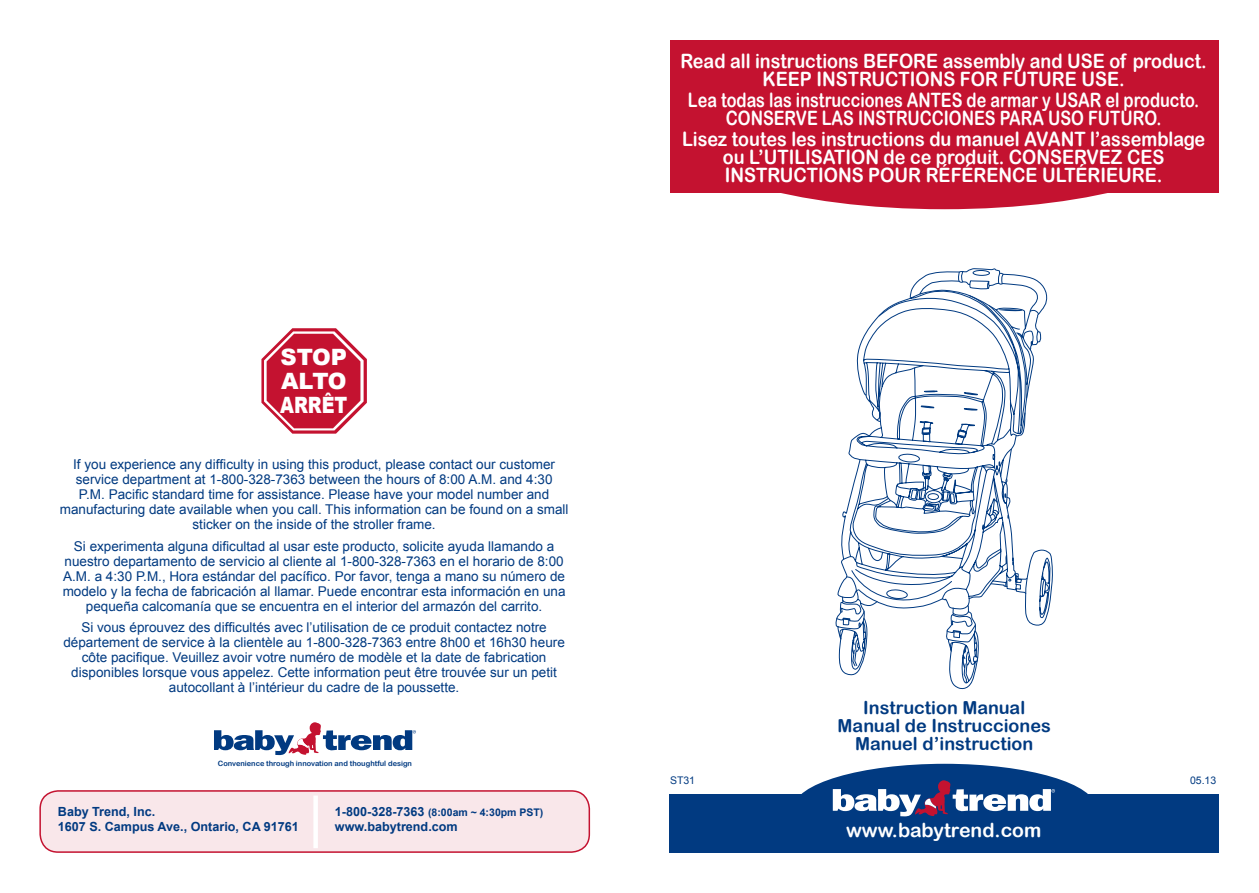
<style>
.page{position:relative;width:1259px;height:893px;background:#fff}
.page>*{position:absolute;margin:0;border:0;box-sizing:border-box;transform-origin:0 0}
.t1{font:900 22.5px/24px "Arial";color:#fff;text-align:justify}
.t2{font:19.8px/18px "Arial Rounded MT Bold";color:#fff;text-align:center;scale:.91 1}
.t3{font:19.8px/18px "Arial Rounded MT Bold";color:#fff;text-align:center;scale:.82 1}
.t4{font:19.5px "Arial Rounded MT Bold";color:#fff}
.t5{font:18px/18px "Arial Rounded MT Bold";color:#013a81;text-align:center}
.t6{font:13.5px/15px "Arial";color:#013a81;text-align:center}
.t7{font:700 12.6px/15.1px "Arial";color:#013a81}
.t8{font:700 10.5px "Arial";color:#013a81}
.t9{font:10.5px "Arial";color:#013a81}
.t10{font:7.35px "Arial Rounded MT Bold";color:#013a81}
.s1{font-size:12.6px}
</style>
<div class="page">
<div style="left:40px;top:791px;width:549px;height:61px;background:#f9e7ea;border-radius:18px"></div>
<div style="left:39px;top:790px;width:551px;height:63px;border:2px solid #c41230;border-radius:18px"></div>
<div style="left:313px;top:795px;width:5px;height:53px;background:#fff"></div>
<svg style="left:214px;top:722px;width:202px;height:33px"></svg>
<svg style="left:261px;top:328px;width:106px;height:106px"></svg>
<div style="left:671px;top:45px;width:546px;height:164px;background:#c41230;border-radius:50%"></div>
<div style="left:670px;top:41px;width:548px;height:152px;background:#c41230"></div>
<div style="left:793px;top:764px;width:303px;height:89px;background:#013a81;border-radius:50%"></div>
<div style="left:669px;top:794px;width:549px;height:59px;background:#013a81"></div>
<svg style="left:833px;top:780px;width:222px;height:36px"></svg>
<svg style="left:836px;top:270px;width:215px;height:502px"></svg>
<svg style="left:920px;top:465px;width:54px;height:53px"></svg>
<h1 class="t1" style="left:280px;top:344px;width:69px">STOP ALTO ARRÊT</h1>
<p class="t6" style="left:60px;top:457px;width:510px">If you experience any difficulty in using this product, please contact our customer service department at 1-800-328-7363 between the hours of 8:00 A.M. and 4:30<br>P.M. Pacific standard time for assistance. Please have your model number and manufacturing date available when you call. This information can be found on a small sticker on the inside of the stroller frame.</p>
<p class="t6" style="left:63px;top:538px;width:504px">Si experimenta alguna dificultad al usar este producto, solicite ayuda llamando a nuestro departamento de servicio al cliente al 1-800-328-7363 en el horario de 8:00<br>A.M. a 4:30 P.M., Hora estándar del pacífico. Por favor, tenga a mano su número de modelo y la fecha de fabricación al llamar. Puede encontrar esta información en una pequeña calcomanía que se encuentra en el interior del armazón del carrito.</p>
<p class="t6" style="left:63px;top:620px;width:503px">Si vous éprouvez des difficultés avec l’utilisation de ce produit contactez notre département de service à la clientèle au 1-800-328-7363 entre 8h00 et 16h30 heure côte pacifique. Veuillez avoir votre numéro de modèle et la date de fabrication disponibles lorsque vous appelez. Cette information peut être trouvée sur un petit autocollant à l’intérieur du cadre de la poussette.</p>
<p class="t10" style="left:218px;top:759px;width:196px">Convenience through innovation and thoughtful design</p>
<p class="t7" style="left:58px;top:804px;width:242px">Baby Trend, Inc.<br>1607 S. Campus Ave., Ontario, CA 91761</p>
<p class="t8" style="left:335px;top:805px;width:210px"><span class="s1">1-800-328-7363</span> (8:00am ~ 4:30pm PST)</p>
<p class="t7" style="left:335px;top:820px;width:124px">www.babytrend.com</p>
<h2 class="t2" style="left:680px;top:51px;width:580px">Read all instructions BEFORE assembly and USE of product.<br>KEEP INSTRUCTIONS FOR FUTURE USE.</h2>
<h2 class="t3" style="left:688px;top:91px;width:625px">Lea todas las instrucciones ANTES de armar y USAR el producto.<br>CONSERVE LAS INSTRUCCIONES PARA USO FUTURO.</h2>
<h2 class="t2" style="left:682px;top:130px;width:576px">Lisez toutes les instructions du manuel AVANT l’assemblage ou L’UTILISATION de ce produit. CONSERVEZ CES<br>INSTRUCTIONS POUR RÉFÉRENCE ULTÉRIEURE.</h2>
<h3 class="t5" style="left:837px;top:698px;width:215px">Instruction Manual<br>Manual de Instrucciones<br>Manuel d’instruction</h3>
<p class="t9" style="left:670px;top:774px;width:27px">ST31</p>
<p class="t9" style="left:1190px;top:774px;width:28px">05.13</p>
<h3 class="t4" style="left:846px;top:819px;width:197px">www.babytrend.com</h3>
</div>
